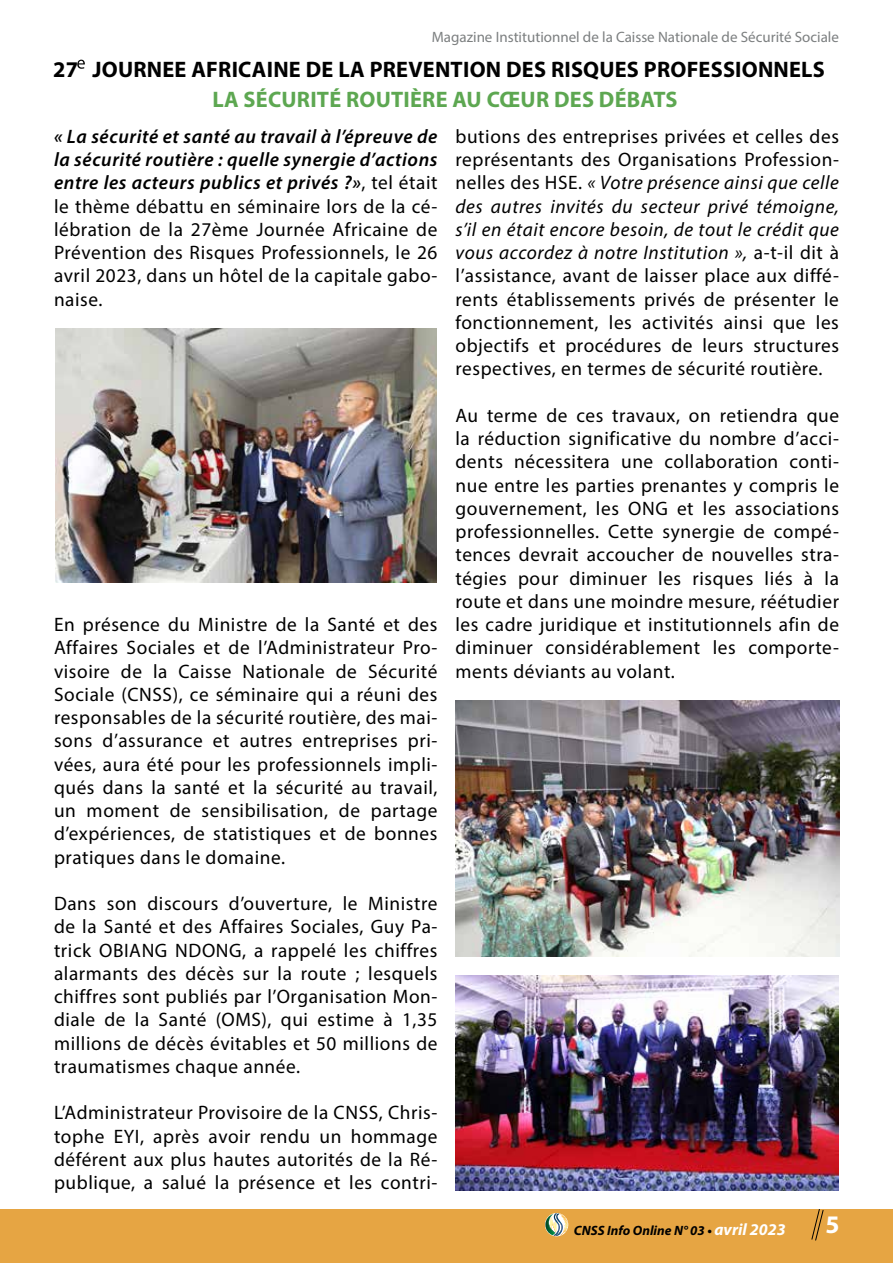
<style>
.page{position:relative;width:893px;height:1263px;background:#fff}
.page>*{position:absolute;margin:0;border:0;box-sizing:border-box;transform-origin:0 0}
.t1{font:700 25.35px "Myriad Pro";color:#fff}
.t2{font:700 22.5px "Myriad Pro";letter-spacing:.01em;color:#000}
.t3{font:700 22.5px "Myriad Pro";letter-spacing:.01em;color:#5da751}
.t4{font:19.5px/23.2px "Myriad Pro";letter-spacing:.03em;color:#000;text-align:justify}
.t5{font:15px "Myriad Pro";color:#7c7f80}
.t6{font:italic 700 13.5px "Myriad Pro";color:#000}
.s1{font-weight:600;font-style:italic}
.s2{font-style:italic}
.s3{font-size:16.5px;color:#fff}
</style>
<div class="page">
<div style="left:0;top:1209px;width:893px;height:54px;background:#e6a543"></div>
<svg style="left:545px;top:1213px;width:23px;height:23px"></svg>
<svg style="left:811px;top:1209px;width:13px;height:32px"></svg>
<svg style="left:77px;top:60px;width:8px;height:9px"></svg>
<img style="left:55px;top:328px;width:381px;height:255px">
<img style="left:456px;top:701px;width:383px;height:256px">
<img style="left:455px;top:976px;width:384px;height:214px">
<p class="t5" style="left:432px;top:28px;width:409px">Magazine Institutionnel de la Caisse Nationale de Sécurité Sociale</p>
<p class="t2" style="left:53px;top:54px;width:773px">27 JOURNEE AFRICAINE DE LA PREVENTION DES RISQUES PROFESSIONNELS</p>
<p class="t3" style="left:212px;top:84px;width:467px">LA SÉCURITÉ ROUTIÈRE AU CŒUR DES DÉBATS</p>
<p class="t4" style="left:54px;top:124px;width:385px"><span class="s1">« La sécurité et santé au travail à l’épreuve de la sécurité routière : quelle synergie d’actions entre les acteurs publics et privés ?»</span>, tel était le thème débattu en séminaire lors de la cé&shy;lébration de la 27ème Journée Africaine de Prévention des Risques Professionnels, le 26 avril 2023, dans un hôtel de la capitale gabo&shy;naise.</p>
<p class="t4" style="left:455px;top:124px;width:385px">butions des entreprises privées et celles des représentants des Organisations Profession&shy;nelles des HSE. <span class="s2">« Votre présence ainsi que celle des autres invités du secteur privé témoigne, s’il en était encore besoin, de tout le crédit que vous accordez à notre Institution »,</span> a-t-il dit à l’assistance, avant de laisser place aux diffé&shy;rents établissements privés de présenter le fonctionnement, les activités ainsi que les objectifs et procédures de leurs structures respectives, en termes de sécurité routière.</p>
<p class="t4" style="left:455px;top:403px;width:385px">Au terme de ces travaux, on retiendra que la réduction significative du nombre d’acci&shy;dents nécessitera une collaboration conti&shy;nue entre les parties prenantes y compris le gouvernement, les ONG et les associations professionnelles. Cette synergie de compé&shy;tences devrait accoucher de nouvelles stra&shy;tégies pour diminuer les risques liés à la route et dans une moindre mesure, réétudier les cadre juridique et institutionnels afin de diminuer considérablement les comporte&shy;ments déviants au volant.</p>
<p class="t4" style="left:54px;top:613px;width:385px">En présence du Ministre de la Santé et des Affaires Sociales et de l’Administrateur Pro&shy;visoire de la Caisse Nationale de Sécurité Sociale (CNSS), ce séminaire qui a réuni des responsables de la sécurité routière, des mai&shy;sons d’assurance et autres entreprises pri&shy;vées, aura été pour les professionnels impli&shy;qués dans la santé et la sécurité au travail, un moment de sensibilisation, de partage d’expériences, de statistiques et de bonnes pratiques dans le domaine.</p>
<p class="t4" style="left:54px;top:892px;width:385px">Dans son discours d’ouverture, le Ministre de la Santé et des Affaires Sociales, Guy Pa&shy;trick OBIANG NDONG, a rappelé les chiffres alarmants des décès sur la route ; lesquels chiffres sont publiés par l’Organisation Mon&shy;diale de la Santé (OMS), qui estime à 1,35 millions de décès évitables et 50 millions de traumatismes chaque année.</p>
<p class="t4" style="left:54px;top:1101px;width:385px">L’Administrateur Provisoire de la CNSS, Chris&shy;tophe EYI, après avoir rendu un hommage déférent aux plus hautes autorités de la Ré&shy;publique, a salué la présence et les contri-</p>
<p class="t6" style="left:574px;top:1222px;width:213px">CNSS Info Online N° 03 • <span class="s3">avril 2023</span></p>
<p class="t1" style="left:825px;top:1208px;width:16px">5</p>
</div>
